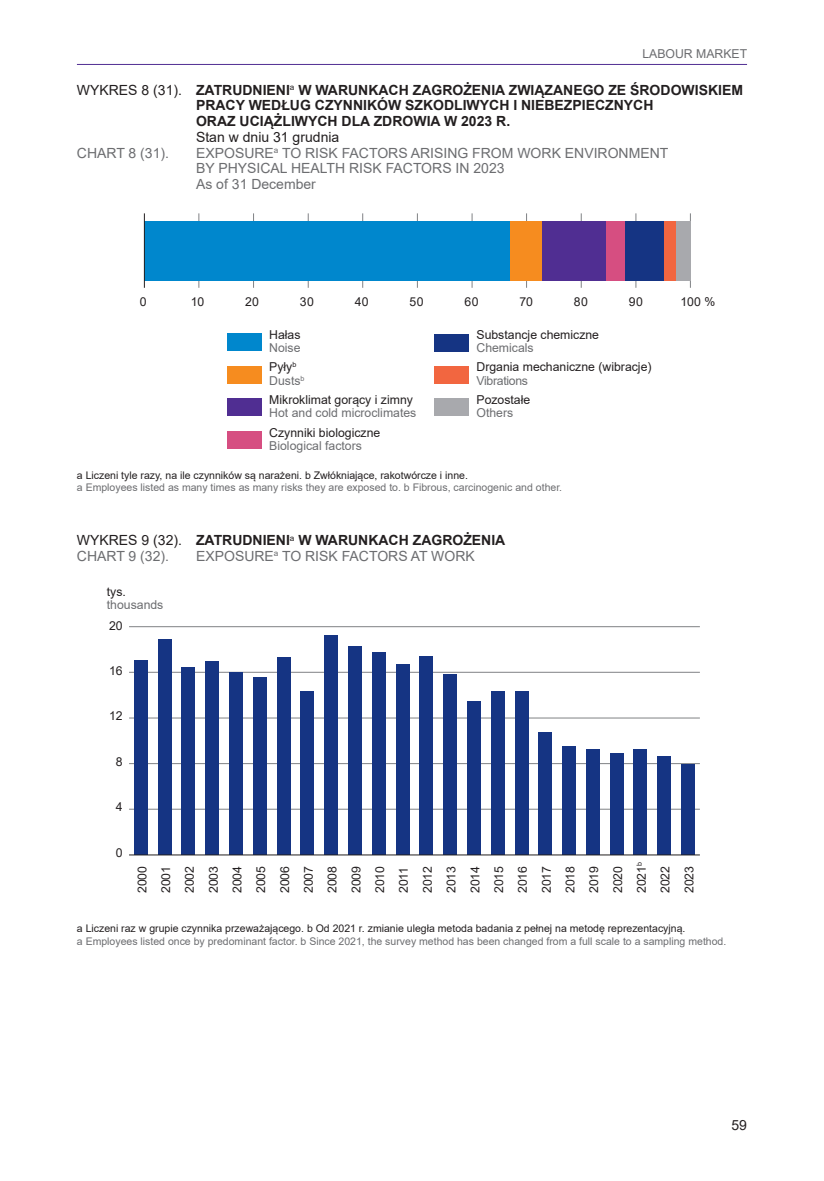
<style>
.page{position:relative;width:824px;height:1181px;background:#fff}
.page>*{position:absolute;margin:0;border:0;box-sizing:border-box;transform-origin:0 0}
.Tytuł_wykresu_mapy_pl{font:700 14px/15.8px "Arial";color:#231f20}
.Tytuł_wykresu_mapy_ang{font:14px/15.8px "Arial";color:#6c6d70}
.Stan_w_dniu_pl{font:14px "Arial";color:#231f20}
.Stan_w_dniu_ang{font:14px "Arial";color:#6c6d70}
.legenda_pl{font:12.25px "Arial";color:#231f20}
.legenda_en{font:12.25px "Arial";color:#6c6d70}
.legenda_pl-2{font:12.25px "Arial";letter-spacing:-.025em;color:#6c6d70}
.Notka_ang{font:10.5px "Arial";color:#6c6d70}
.Notka_pl{font:10.5px "Arial";color:#231f20}
.s1{font-weight:400}
</style>
<div class="page">
<hr style="left:77px;top:64px;width:670px;height:1px;background:#502e92">
<div style="left:227px;top:334px;width:35px;height:17px;background:#0087cd"></div>
<div style="left:227px;top:431px;width:35px;height:17px;background:#d64e81"></div>
<div style="left:227px;top:398px;width:35px;height:18px;background:#502e92"></div>
<div style="left:227px;top:366px;width:35px;height:18px;background:#f68c1f"></div>
<div style="left:434px;top:366px;width:35px;height:18px;background:#f26640"></div>
<div style="left:434px;top:334px;width:35px;height:17px;background:#153483"></div>
<div style="left:434px;top:398px;width:35px;height:18px;background:#a8a9ad"></div>
<hr style="left:198px;top:213px;width:1px;height:75px;background:#808285">
<hr style="left:253px;top:213px;width:1px;height:75px;background:#808285">
<hr style="left:308px;top:213px;width:1px;height:75px;background:#808285">
<hr style="left:362px;top:213px;width:1px;height:75px;background:#808285">
<hr style="left:417px;top:213px;width:1px;height:75px;background:#808285">
<hr style="left:471px;top:213px;width:1px;height:75px;background:#808285">
<hr style="left:526px;top:213px;width:1px;height:75px;background:#808285">
<hr style="left:581px;top:213px;width:1px;height:75px;background:#808285">
<hr style="left:635px;top:213px;width:1px;height:75px;background:#808285">
<hr style="left:690px;top:213px;width:1px;height:75px;background:#808285">
<div style="left:144px;top:221px;width:367px;height:59px;background:#0087cd"></div>
<div style="left:511px;top:221px;width:31px;height:59px;background:#f68c1f"></div>
<div style="left:542px;top:221px;width:64px;height:59px;background:#502e92"></div>
<div style="left:606px;top:221px;width:18px;height:59px;background:#d64e81"></div>
<div style="left:624px;top:221px;width:40px;height:59px;background:#153483"></div>
<div style="left:664px;top:221px;width:11px;height:59px;background:#f26640"></div>
<div style="left:675px;top:221px;width:15px;height:59px;background:#a8a9ad"></div>
<hr style="left:144px;top:213px;width:1px;height:75px;background:#231f20">
<hr style="left:129px;top:809px;width:570px;height:1px;background:#808285">
<hr style="left:129px;top:763px;width:570px;height:1px;background:#808285">
<hr style="left:129px;top:718px;width:570px;height:1px;background:#808285">
<hr style="left:129px;top:672px;width:570px;height:1px;background:#808285">
<hr style="left:129px;top:626px;width:570px;height:1px;background:#808285">
<div style="left:134px;top:660px;width:14px;height:195px;background:#153483"></div>
<div style="left:158px;top:639px;width:13px;height:216px;background:#153483"></div>
<div style="left:181px;top:667px;width:14px;height:188px;background:#153483"></div>
<div style="left:205px;top:662px;width:14px;height:193px;background:#153483"></div>
<div style="left:229px;top:672px;width:14px;height:183px;background:#153483"></div>
<div style="left:253px;top:678px;width:14px;height:177px;background:#153483"></div>
<div style="left:276px;top:658px;width:14px;height:197px;background:#153483"></div>
<div style="left:300px;top:692px;width:14px;height:163px;background:#153483"></div>
<div style="left:324px;top:635px;width:14px;height:220px;background:#153483"></div>
<div style="left:348px;top:646px;width:14px;height:209px;background:#153483"></div>
<div style="left:372px;top:653px;width:13px;height:202px;background:#153483"></div>
<div style="left:395px;top:664px;width:14px;height:191px;background:#153483"></div>
<div style="left:419px;top:656px;width:14px;height:199px;background:#153483"></div>
<div style="left:443px;top:674px;width:14px;height:181px;background:#153483"></div>
<div style="left:467px;top:701px;width:14px;height:154px;background:#153483"></div>
<div style="left:490px;top:691px;width:14px;height:164px;background:#153483"></div>
<div style="left:514px;top:692px;width:14px;height:163px;background:#153483"></div>
<div style="left:538px;top:732px;width:14px;height:123px;background:#153483"></div>
<div style="left:562px;top:746px;width:14px;height:109px;background:#153483"></div>
<div style="left:586px;top:749px;width:14px;height:106px;background:#153483"></div>
<div style="left:609px;top:753px;width:14px;height:102px;background:#153483"></div>
<div style="left:633px;top:750px;width:14px;height:105px;background:#153483"></div>
<div style="left:657px;top:757px;width:14px;height:98px;background:#153483"></div>
<div style="left:681px;top:765px;width:14px;height:90px;background:#153483"></div>
<hr style="left:129px;top:854px;width:570px;height:1px;background:#231f20">
<p class="legenda_en" style="left:642px;top:45px;width:106px">LABOUR MARKET</p>
<p class="Tytuł_wykresu_mapy_pl" style="left:196px;top:82px;width:548px;text-indent:-119px"><span class="s1">WYKRES 8 (31).</span> ZATRUDNIENI<sup>a</sup> W WARUNKACH ZAGROŻENIA ZWIĄZANEGO ZE ŚRODOWISKIEM<br>PRACY WEDŁUG CZYNNIKÓW SZKODLIWYCH I NIEBEZPIECZNYCH<br>ORAZ UCIĄŻLIWYCH DLA ZDROWIA W 2023 R.</p>
<p class="Stan_w_dniu_pl" style="left:196px;top:127px;width:145px">Stan w dniu 31 grudnia</p>
<p class="Tytuł_wykresu_mapy_ang" style="left:77px;top:145px;width:94px">CHART 8 (31).</p>
<p class="Tytuł_wykresu_mapy_ang" style="left:196px;top:145px;width:474px">EXPOSURE<sup>a</sup> TO RISK FACTORS ARISING FROM WORK ENVIRONMENT<br>BY PHYSICAL HEALTH RISK FACTORS IN 2023</p>
<p class="Stan_w_dniu_ang" style="left:196px;top:174px;width:121px">As of 31 December</p>
<p class="legenda_pl" style="left:140px;top:293px;width:8px">0</p>
<p class="legenda_pl" style="left:191px;top:293px;width:15px">10</p>
<p class="legenda_pl" style="left:245px;top:293px;width:15px">20</p>
<p class="legenda_pl" style="left:300px;top:293px;width:15px">30</p>
<p class="legenda_pl" style="left:355px;top:293px;width:15px">40</p>
<p class="legenda_pl" style="left:409px;top:293px;width:15px">50</p>
<p class="legenda_pl" style="left:464px;top:293px;width:16px">60</p>
<p class="legenda_pl" style="left:519px;top:293px;width:15px">70</p>
<p class="legenda_pl" style="left:574px;top:293px;width:15px">80</p>
<p class="legenda_pl" style="left:628px;top:293px;width:16px">90</p>
<p class="legenda_pl" style="left:680px;top:293px;width:37px">100 %</p>
<p class="legenda_pl" style="left:269px;top:326px;width:33px">Hałas</p>
<p class="legenda_en" style="left:269px;top:339px;width:33px">Noise</p>
<p class="legenda_pl" style="left:269px;top:359px;width:29px">Pyły<sup>b</sup></p>
<p class="legenda_en" style="left:269px;top:372px;width:37px">Dusts<sup>b</sup></p>
<p class="legenda_pl" style="left:269px;top:391px;width:145px">Mikroklimat gorący i zimny</p>
<p class="legenda_en" style="left:269px;top:404px;width:149px">Hot and cold microclimates</p>
<p class="legenda_pl" style="left:269px;top:424px;width:112px">Czynniki biologiczne</p>
<p class="legenda_en" style="left:269px;top:437px;width:94px">Biological factors</p>
<p class="legenda_pl" style="left:476px;top:326px;width:124px">Substancje chemiczne</p>
<p class="legenda_en" style="left:476px;top:339px;width:59px">Chemicals</p>
<p class="legenda_pl" style="left:476px;top:359px;width:176px">Drgania mechaniczne (wibracje)</p>
<p class="legenda_pl-2" style="left:476px;top:372px;width:53px">Vibrations</p>
<p class="legenda_pl" style="left:476px;top:391px;width:55px">Pozostałe</p>
<p class="legenda_en" style="left:476px;top:404px;width:38px">Others</p>
<p class="Notka_pl" style="left:77px;top:468px;width:392px">a Liczeni tyle razy, na ile czynników są narażeni. b Zwłókniające, rakotwórcze i inne.</p>
<p class="Notka_ang" style="left:77px;top:480px;width:486px">a Employees listed as many times as many risks they are exposed to. b Fibrous, carcinogenic and other.</p>
<p class="Tytuł_wykresu_mapy_pl" style="left:77px;top:533px;width:430px"><span class="s1">WYKRES 9 (32).</span> ZATRUDNIENI<sup>a</sup> W WARUNKACH ZAGROŻENIA</p>
<p class="Tytuł_wykresu_mapy_ang" style="left:77px;top:548px;width:94px">CHART 9 (32).</p>
<p class="Tytuł_wykresu_mapy_ang" style="left:196px;top:548px;width:280px">EXPOSURE<sup>a</sup> TO RISK FACTORS AT WORK</p>
<p class="legenda_pl" style="left:107px;top:583px;width:21px">tys.</p>
<p class="legenda_en" style="left:107px;top:596px;width:58px">thousands</p>
<p class="legenda_pl" style="left:109px;top:617px;width:15px">20</p>
<p class="legenda_pl" style="left:109px;top:662px;width:15px">16</p>
<p class="legenda_pl" style="left:109px;top:707px;width:15px">12</p>
<p class="legenda_pl" style="left:116px;top:753px;width:8px">8</p>
<p class="legenda_pl" style="left:116px;top:798px;width:8px">4</p>
<p class="legenda_pl" style="left:116px;top:844px;width:8px">0</p>
<p class="legenda_pl" style="left:134px;top:893px;width:29px;rotate:-90deg">2000</p>
<p class="legenda_pl" style="left:157px;top:893px;width:29px;rotate:-90deg">2001</p>
<p class="legenda_pl" style="left:181px;top:893px;width:29px;rotate:-90deg">2002</p>
<p class="legenda_pl" style="left:205px;top:893px;width:29px;rotate:-90deg">2003</p>
<p class="legenda_pl" style="left:229px;top:893px;width:29px;rotate:-90deg">2004</p>
<p class="legenda_pl" style="left:252px;top:893px;width:29px;rotate:-90deg">2005</p>
<p class="legenda_pl" style="left:276px;top:893px;width:29px;rotate:-90deg">2006</p>
<p class="legenda_pl" style="left:300px;top:893px;width:29px;rotate:-90deg">2007</p>
<p class="legenda_pl" style="left:324px;top:893px;width:29px;rotate:-90deg">2008</p>
<p class="legenda_pl" style="left:347px;top:893px;width:29px;rotate:-90deg">2009</p>
<p class="legenda_pl" style="left:371px;top:893px;width:29px;rotate:-90deg">2010</p>
<p class="legenda_pl" style="left:395px;top:893px;width:28px;rotate:-90deg">2011</p>
<p class="legenda_pl" style="left:419px;top:893px;width:29px;rotate:-90deg">2012</p>
<p class="legenda_pl" style="left:443px;top:893px;width:29px;rotate:-90deg">2013</p>
<p class="legenda_pl" style="left:466px;top:893px;width:29px;rotate:-90deg">2014</p>
<p class="legenda_pl" style="left:490px;top:893px;width:29px;rotate:-90deg">2015</p>
<p class="legenda_pl" style="left:514px;top:893px;width:29px;rotate:-90deg">2016</p>
<p class="legenda_pl" style="left:538px;top:893px;width:29px;rotate:-90deg">2017</p>
<p class="legenda_pl" style="left:561px;top:893px;width:29px;rotate:-90deg">2018</p>
<p class="legenda_pl" style="left:585px;top:893px;width:29px;rotate:-90deg">2019</p>
<p class="legenda_pl" style="left:609px;top:893px;width:29px;rotate:-90deg">2020</p>
<p class="legenda_pl" style="left:633px;top:893px;width:33px;rotate:-90deg">2021<sup>b</sup></p>
<p class="legenda_pl" style="left:656px;top:893px;width:29px;rotate:-90deg">2022</p>
<p class="legenda_pl" style="left:680px;top:893px;width:29px;rotate:-90deg">2023</p>
<p class="Notka_pl" style="left:77px;top:921px;width:610px">a Liczeni raz w grupie czynnika przeważającego. b Od 2021 r. zmianie uległa metoda badania z pełnej na metodę reprezentacyjną.</p>
<p class="Notka_ang" style="left:77px;top:933px;width:651px">a Employees listed once by predominant factor. b Since 2021, the survey method has been changed from a full scale to a sampling method.</p>
<p class="Stan_w_dniu_pl" style="left:731px;top:1115px;width:17px">59</p>
</div>
